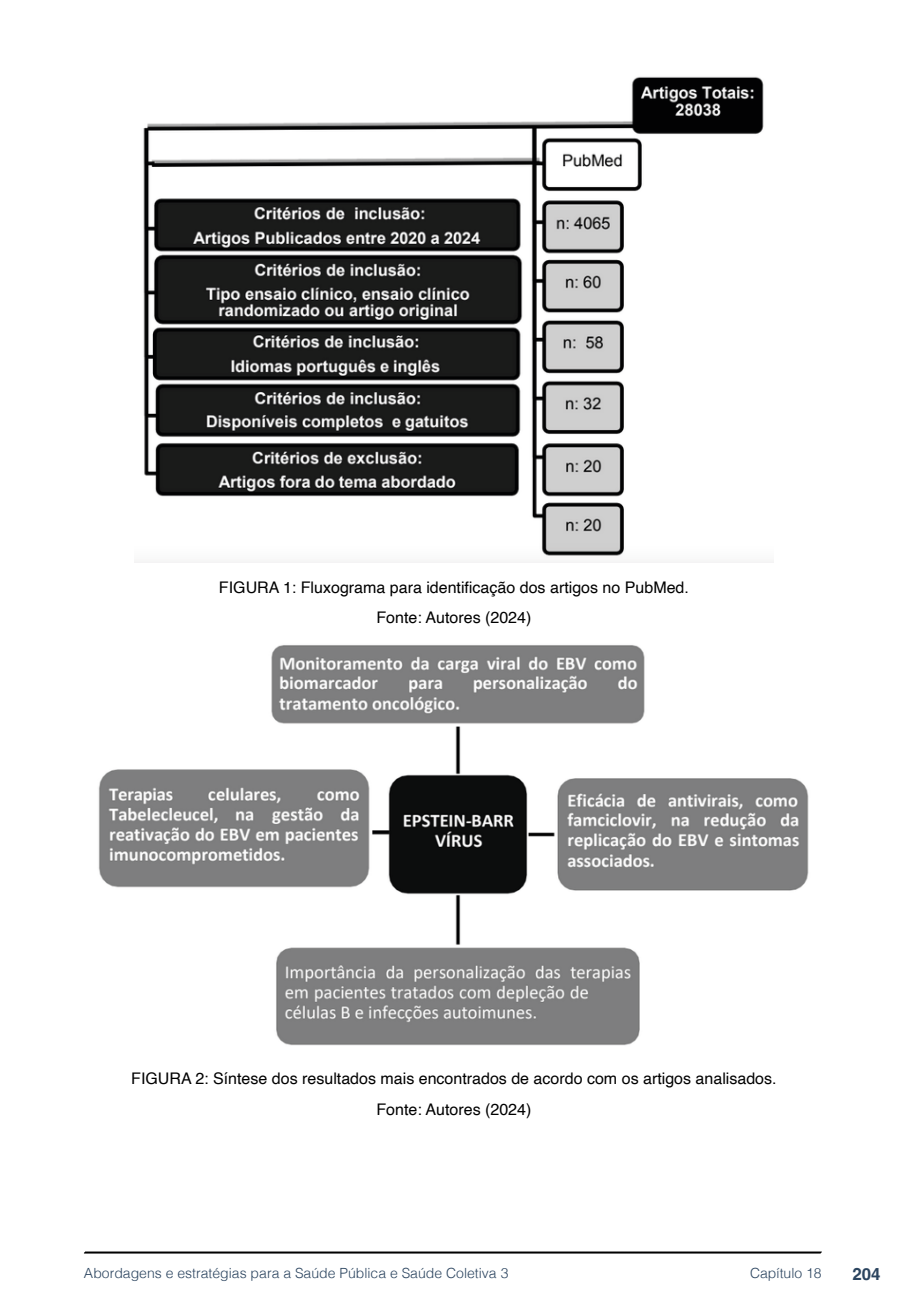
<style>
.page{position:relative;width:908px;height:1304px;background:#fff}
.page>*{position:absolute;margin:0;border:0;box-sizing:border-box;transform-origin:0 0}
.t1{font:700 16.8px "Helvetica";color:#2b445f}
.imagens_graf_tab{font:16px "Helvetica";color:#000}
.t2{font:300 14px "Helvetica";color:#2b445f}
</style>
<div class="page">
<svg style="left:84px;top:1251px;width:737px;height:3px;background:#515151"></svg>
<img style="left:143px;top:76px;width:621px;height:480px">
<img style="left:98px;top:645px;width:711px;height:401px">
<p class="imagens_graf_tab" style="left:219px;top:575px;width:471px">FIGURA 1: Fluxograma para identificação dos artigos no PubMed.</p>
<p class="imagens_graf_tab" style="left:376px;top:605px;width:156px">Fonte: Autores (2024)</p>
<p class="imagens_graf_tab" style="left:131px;top:1066px;width:646px">FIGURA 2: Síntese dos resultados mais encontrados de acordo com os artigos analisados.</p>
<p class="imagens_graf_tab" style="left:376px;top:1097px;width:156px">Fonte: Autores (2024)</p>
<p class="t2" style="left:84px;top:1261px;width:426px">Abordagens e estratégias para a Saúde Pública e Saúde Coletiva 3</p>
<p class="t2" style="left:749px;top:1261px;width:73px">Capítulo 18</p>
<p class="t1" style="left:851px;top:1264px;width:30px">204</p>
</div>
